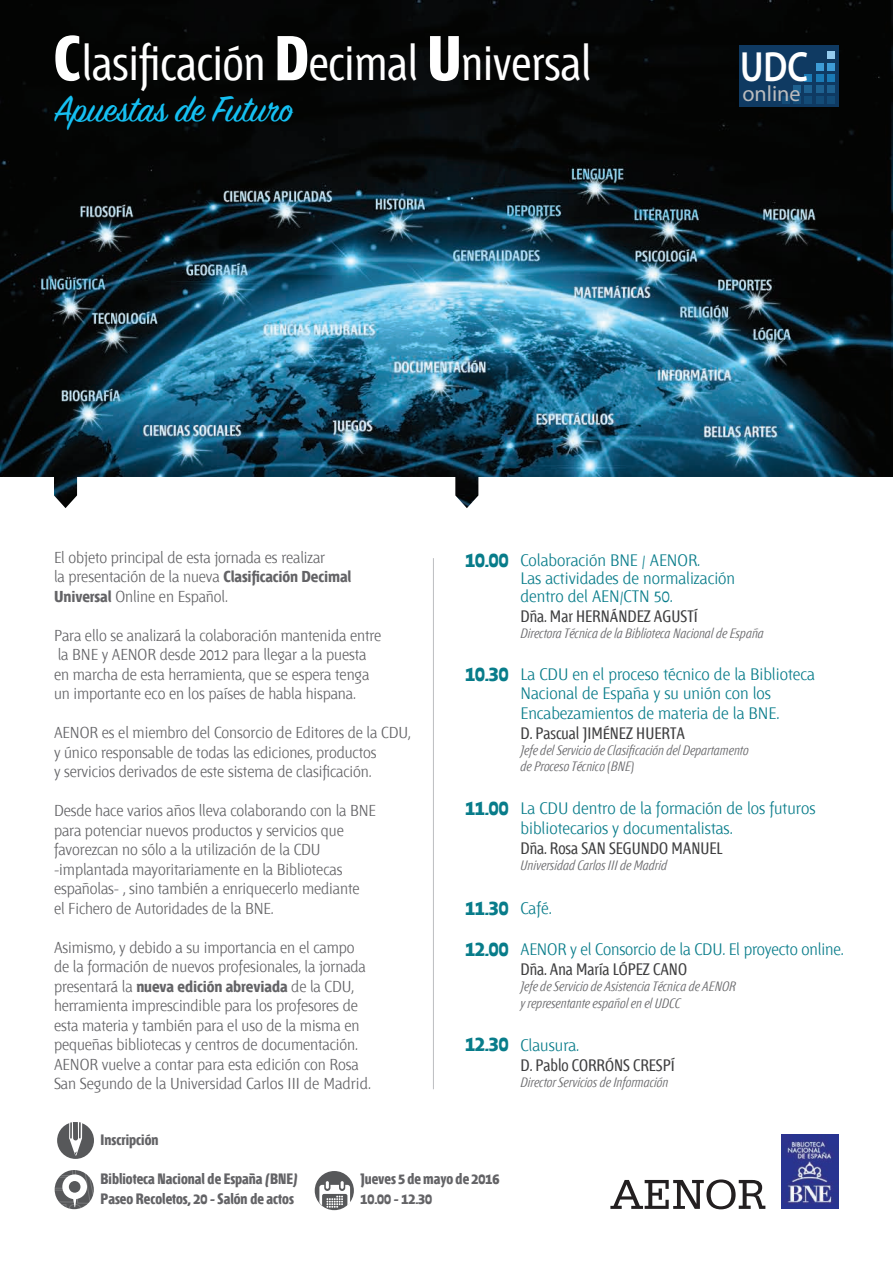
<style>
.page{position:relative;width:893px;height:1263px;background:#fff}
.page>*{position:absolute;margin:0;border:0;box-sizing:border-box;transform-origin:0 0}
.t1{font:47.85px "AENOR Fontana ND Semi Condensed";color:#fff}
.t2{font:600 42.45px "Myriad Pro";color:#fff;scale:.83 1}
.t3{font:40.5px "Sign Painter House Script";color:#15c0f2}
.t4{font:22.2px "Myriad Pro";color:#babcbe}
.t5{font:21px "AENOR Fontana ND Titulares";color:#087c8a}
.t6{font:16.5px/19.5px "AENOR Fontana ND";color:#087c8a}
.t7{font:16.5px "AENOR Fontana ND Semi Condensed";color:#3e3e3f}
.t8{font:15.75px/19.5px "AENOR Fontana ND";letter-spacing:-.005em;color:#636366}
.t9{font:15px/19.5px "AENOR Fontana ND Titulares";color:#636366}
.t10{font:italic 13.5px/16.2px "AENOR Fontana ND";color:#69696c}
.s1{font-family:"AENOR Fontana ND Titulares";font-size:63.15px}
.s2{font-weight:700}
.s3{font-family:"AENOR Fontana ND Titulares";font-size:21px}
.s4{font-family:"AENOR Fontana ND";font-size:16.5px}
</style>
<div class="page">
<img style="left:0;top:0;width:893px;height:508px">
<svg style="left:610px;top:1179px;width:155px;height:30px"></svg>
<hr style="left:433px;top:558px;width:1px;height:531px;background:#bcbdc0">
<svg style="left:55px;top:1170px;width:39px;height:39px"></svg>
<div style="left:57px;top:1122px;width:37px;height:37px;background:#57585a;border-radius:50%"></div>
<svg style="left:69px;top:1122px;width:13px;height:33px"></svg>
<div style="left:315px;top:1171px;width:39px;height:39px;background:#57585a;border-radius:50%"></div>
<svg style="left:319px;top:1181px;width:31px;height:29px"></svg>
<div style="left:739px;top:46px;width:100px;height:61px;background:#0f3a62"></div>
<div style="left:827px;top:97px;width:8px;height:7px;background:#134c78"></div>
<div style="left:827px;top:85px;width:8px;height:8px;background:#1e6190"></div>
<div style="left:827px;top:74px;width:8px;height:8px;background:#1a7bb6"></div>
<div style="left:827px;top:63px;width:8px;height:7px;background:#3e9cd6"></div>
<div style="left:827px;top:51px;width:8px;height:8px;background:#94cbee"></div>
<div style="left:816px;top:97px;width:7px;height:7px;background:#134c78"></div>
<div style="left:816px;top:85px;width:7px;height:8px;background:#1e6190"></div>
<div style="left:816px;top:74px;width:7px;height:8px;background:#1a7bb6"></div>
<div style="left:816px;top:63px;width:7px;height:7px;background:#3e9cd6"></div>
<div style="left:804px;top:97px;width:8px;height:7px;background:#134c78"></div>
<div style="left:804px;top:85px;width:8px;height:8px;background:#1e6190"></div>
<div style="left:804px;top:74px;width:8px;height:8px;background:#1a7bb6"></div>
<div style="left:793px;top:97px;width:8px;height:7px;background:#134c78"></div>
<div style="left:793px;top:85px;width:8px;height:8px;background:#1e6190"></div>
<div style="left:782px;top:97px;width:8px;height:7px;background:#134c78"></div>
<img style="left:782px;top:1135px;width:57px;height:74px">
<h1 class="t1" style="left:54px;top:41px;width:539px"><span class="s1">C</span>lasificación <span class="s1">D</span>ecimal <span class="s1">U</span>niversal</h1>
<h3 class="t3" style="left:54px;top:84px;width:240px">Apuestas de Futuro</h3>
<h2 class="t2" style="left:740px;top:43px;width:83px">UDC</h2>
<h3 class="t4" style="left:742px;top:81px;width:60px">online</h3>
<p class="t8" style="left:54px;top:549px;width:299px">El objeto principal de esta jornada es realizar<br>la presentación de la nueva <span class="s2">Clasificación Decimal<br>Universal</span> Online en Español.</p>
<p class="t8" style="left:54px;top:627px;width:329px">Para ello se analizará la colaboración mantenida entre la BNE y AENOR desde 2012 para llegar a la puesta en marcha de esta herramienta, que se espera tenga un importante eco en los países de habla hispana.</p>
<p class="t8" style="left:54px;top:724px;width:358px">AENOR es el miembro del Consorcio de Editores de la CDU, y único responsable de todas las ediciones, productos<br>y servicios derivados de este sistema de clasificación.</p>
<p class="t8" style="left:54px;top:802px;width:323px">Desde hace varios años lleva colaborando con la BNE para potenciar nuevos productos y servicios que favorezcan no sólo a la utilización de la CDU -implantada mayoritariamente en la Bibliotecas españolas- , sino también a enriquecerlo mediante<br>el Fichero de Autoridades de la BNE.</p>
<p class="t8" style="left:54px;top:938px;width:318px">Asimismo, y debido a su importancia en el campo de la formación de nuevos profesionales, la jornada presentará la <span class="s2">nueva edición abreviada</span> de la CDU, herramienta imprescindible para los profesores de esta materia y también para el uso de la misma en pequeñas bibliotecas y centros de documentación.<br>AENOR vuelve a contar para esta edición con Rosa San Segundo de la Universidad Carlos III de Madrid.</p>
<p class="t9" style="left:101px;top:1130px;width:59px">Inscripción</p>
<p class="t6" style="left:520px;top:553px;width:216px;line-height:18px;text-indent:-55px"><span class="s3">10.00</span> Colaboración BNE / AENOR.<br>Las actividades de normalización dentro del AEN/CTN 50.</p>
<p class="t7" style="left:520px;top:609px;width:179px">Dña. Mar HERNÁNDEZ AGUSTÍ</p>
<p class="t10" style="left:520px;top:626px;width:245px">Directora Técnica de la Biblioteca Nacional de España</p>
<p class="t6" style="left:520px;top:665px;width:296px;text-indent:-55px"><span class="s3">10.30</span> La CDU en el proceso técnico de la Biblioteca<br>Nacional de España y su unión con los<br>Encabezamientos de materia de la BNE.</p>
<p class="t7" style="left:520px;top:725px;width:166px">D. Pascual JIMÉNEZ HUERTA</p>
<p class="t10" style="left:520px;top:743px;width:230px">Jefe del Servicio de Clasificación del Departamento de Proceso Técnico (BNE)</p>
<p class="t6" style="left:520px;top:800px;width:297px;text-indent:-55px"><span class="s3">11.00</span> La CDU dentro de la formación de los futuros bibliotecarios y documentalistas.</p>
<p class="t7" style="left:520px;top:840px;width:204px">Dña. Rosa SAN SEGUNDO MANUEL</p>
<p class="t10" style="left:520px;top:858px;width:148px">Universidad Carlos III de Madrid</p>
<h3 class="t5" style="left:465px;top:898px;width:88px">11.30 <span class="s4">Café.</span></h3>
<p class="t6" style="left:465px;top:941px;width:379px"><span class="s3">12.00</span> AENOR y el Consorcio de la CDU. El proyecto online.</p>
<p class="t7" style="left:520px;top:962px;width:168px">Dña. Ana María LÓPEZ CANO</p>
<p class="t10" style="left:520px;top:979px;width:217px">Jefe de Servicio de Asistencia Técnica de AENOR y representante español en el UDCC</p>
<p class="t6" style="left:465px;top:1036px;width:115px"><span class="s3">12.30</span> Clausura.</p>
<p class="t7" style="left:520px;top:1057px;width:156px">D. Pablo CORRÓNS CRESPÍ</p>
<p class="t10" style="left:520px;top:1075px;width:149px">Director Servicios de Información</p>
<p class="t9" style="left:101px;top:1170px;width:199px">Biblioteca Nacional de España (BNE)<br>Paseo Recoletos, 20 - Salón de actos</p>
<p class="t9" style="left:360px;top:1170px;width:140px">Jueves 5 de mayo de 2016<br>10.00 - 12.30</p>
</div>
